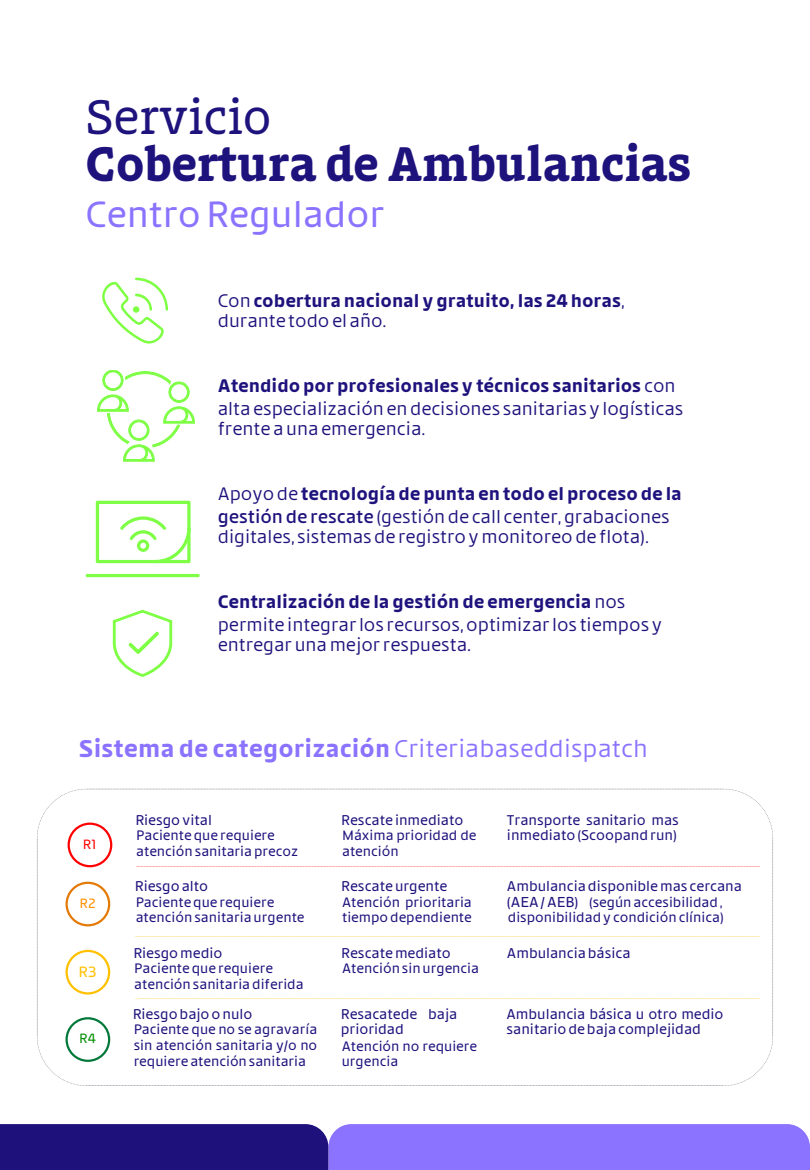
<style>
.page{position:relative;width:810px;height:1170px;background:#fff}
.page>*{position:absolute;margin:0;border:0;box-sizing:border-box;transform-origin:0 0}
.t1{font:700 48px "ACHS Nueva Serif";color:#1e127d}
.t2{font:48px "ACHS Nueva Serif";color:#1e127d}
.t3{font:500 36px "ACHS Nueva Sans";color:#8b73ff}
.t4{font:700 24px "ACHS Nueva Sans";letter-spacing:.005em;color:#8b73ff}
.t5{font:18px "ACHS Nueva Sans";color:#1e127d}
.t6{font:700 18px "ACHS Nueva Sans";color:#1e127d}
.t7{font:500 14.7px "ACHS Nueva Sans";color:#ffc000}
.t8{font:500 14.25px "ACHS Nueva Sans";color:#1e127d}
.t9{font:500 13.95px/14.7px "ACHS Nueva Sans";color:#1e127d}
.t10{font:500 13.5px/15.8px "ACHS Nueva Sans";color:#1e127d}
.t11{font:500 13.2px "ACHS Nueva Sans";color:#008f00}
.t12{font:500 13.2px "ACHS Nueva Sans";color:#ff9300}
.t13{font:500 13.2px "ACHS Nueva Sans";color:#f00}
.s1{font-weight:400}
.s2{font-weight:600}
</style>
<div class="page">
<svg style="left:113px;top:610px;width:59px;height:67px"></svg>
<svg style="left:102px;top:278px;width:66px;height:66px"></svg>
<div style="left:133px;top:306px;width:6px;height:7px;background:#7eff44;border-radius:50%"></div>
<svg style="left:86px;top:574px;width:114px;height:3px"></svg>
<svg style="left:96px;top:501px;width:95px;height:62px"></svg>
<svg style="left:97px;top:370px;width:98px;height:92px"></svg>
<svg style="left:66px;top:882px;width:44px;height:44px"></svg>
<svg style="left:66px;top:950px;width:44px;height:45px"></svg>
<svg style="left:66px;top:1017px;width:44px;height:45px"></svg>
<svg style="left:138px;top:866px;width:120px;height:1px"></svg>
<svg style="left:137px;top:936px;width:120px;height:1px"></svg>
<svg style="left:137px;top:998px;width:120px;height:1px"></svg>
<svg style="left:37px;top:789px;width:93px;height:78px"></svg>
<svg style="left:0;top:1124px;width:810px;height:46px;background:#5f4cc9"></svg>
<p class="t2" style="left:85px;top:96px;width:187px">Servicio</p>
<p class="t1" style="left:85px;top:142px;width:608px">Cobertura de Ambulancias</p>
<p class="t3" style="left:85px;top:198px;width:301px">CentroRegulador</p>
<p class="t6" style="left:218px;top:292px;width:408px"><span class="s1">Con</span>cobertura nacional y gratuito, las 24 horas<span class="s1">,</span></p>
<p class="t5" style="left:218px;top:312px;width:170px">durante todoelaño.</p>
<p class="t6" style="left:218px;top:378px;width:459px">Atendido por profesionales y técnicos sanitarios <span class="s1">con</span></p>
<p class="t5" style="left:218px;top:400px;width:467px">altaespecializaciónendecisiones sanitariasylogísticas</p>
<p class="t5" style="left:218px;top:420px;width:209px">frenteaunaemergencia.</p>
<p class="t6" style="left:218px;top:486px;width:466px"><span class="s1">Apoyode</span> tecnología de punta en todo el proceso de la</p>
<p class="t5" style="left:218px;top:508px;width:453px"><span class="s2">gestiónde rescate</span> (gestiónde call center,grabaciones</p>
<p class="t5" style="left:218px;top:528px;width:433px">digitales, sistemasde registroymonitoreode flota).</p>
<p class="t6" style="left:218px;top:594px;width:409px">Centralización de la gestión de emergencia <span class="s1">nos</span></p>
<p class="t5" style="left:218px;top:616px;width:446px">permite integrar los recursos,optimizar los tiemposy</p>
<p class="t5" style="left:218px;top:636px;width:255px">entregarunamejor respuesta.</p>
<p class="t4" style="left:79px;top:738px;width:570px">Sistema de categorización <span class="s1">Criteriabaseddispatch</span></p>
<p class="t13" style="left:83px;top:838px;width:15px">R1</p>
<p class="t9" style="left:135px;top:814px;width:78px">Riesgovital</p>
<p class="t10" style="left:136px;top:828px;width:164px">Pacienteque requiere atenciónsanitariaprecoz</p>
<p class="t9" style="left:341px;top:814px;width:124px">Rescate inmediato</p>
<p class="t10" style="left:342px;top:828px;width:136px">Máxima prioridad de atención</p>
<p class="t9" style="left:507px;top:814px;width:174px">Transporte sanitario mas inmediato(Scoopandrun)</p>
<p class="t12" style="left:79px;top:897px;width:18px">R2</p>
<p class="t9" style="left:135px;top:880px;width:75px">Riesgoalto</p>
<p class="t10" style="left:136px;top:895px;width:170px">Pacienteque requiere atenciónsanitariaurgente</p>
<p class="t9" style="left:341px;top:880px;width:108px">Rescateurgente</p>
<p class="t10" style="left:342px;top:895px;width:131px">Atención prioritaria tiempodependiente</p>
<p class="t9" style="left:507px;top:880px;width:236px">Ambulanciadisponiblemas cercana</p>
<p class="t8" style="left:507px;top:896px;width:73px">(AEA/AEB)</p>
<p class="t10" style="left:508px;top:895px;width:217px;text-align:right">(segúnaccesibilidad, disponibilidady condiciónclínica)</p>
<p class="t7" style="left:79px;top:965px;width:20px">R3</p>
<p class="t9" style="left:133px;top:946px;width:91px">Riesgomedio</p>
<p class="t10" style="left:134px;top:961px;width:171px">Pacienteque requiere atenciónsanitariadiferida</p>
<p class="t9" style="left:341px;top:946px;width:111px">Rescatemediato</p>
<p class="t10" style="left:342px;top:961px;width:138px">Atenciónsinurgencia</p>
<p class="t9" style="left:507px;top:946px;width:125px">Ambulanciabásica</p>
<p class="t11" style="left:79px;top:1033px;width:18px">R4</p>
<p class="t9" style="left:133px;top:1008px;width:121px">Riesgobajoonulo</p>
<p class="t10" style="left:134px;top:1023px;width:185px;text-align:justify">Paciente que no se agravaría sin atención sanitaria y/o no requiere atenciónsanitaria</p>
<p class="t9" style="left:341px;top:1008px;width:118px">Resacatede baja prioridad</p>
<p class="t10" style="left:342px;top:1039px;width:137px">Atención no requiere urgencia</p>
<p class="t9" style="left:507px;top:1008px;width:219px">Ambulancia básica u otro medio sanitariodebajacomplejidad</p>
</div>
